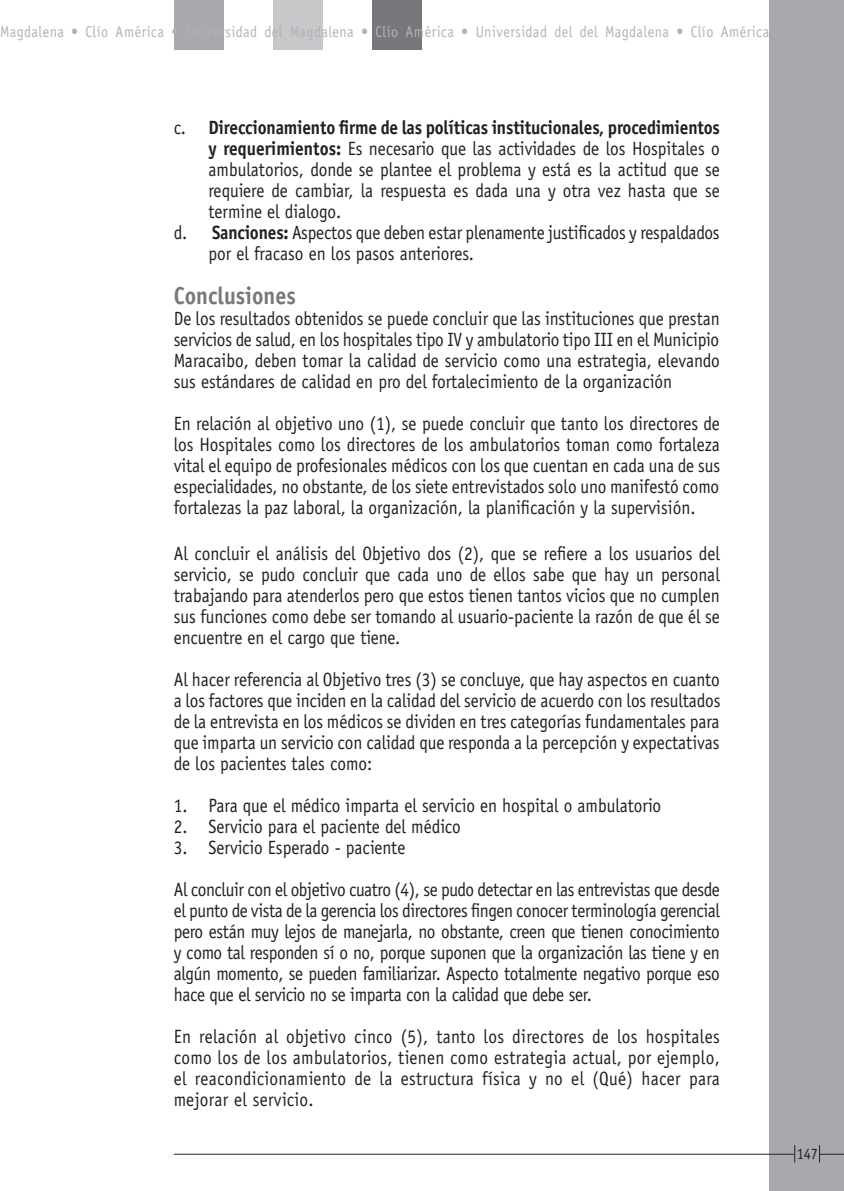
<style>
.page{position:relative;width:844px;height:1191px;background:#fff}
.page>*{position:absolute;margin:0;border:0;box-sizing:border-box;transform-origin:0 0}
.Sub_título{font:700 24.5px "Officina Sans";color:#76787b;scale:.9 1}
.C__de_texto{font:19.25px/21px "Officina Sans";color:#231f20;text-align:justify;scale:.9 1}
.Tab{font:19.25px/21px "Officina Sans";color:#231f20;text-align:justify;scale:.9 1}
.t1{font:15.75px "Officina Sans";letter-spacing:.035em;color:#b2b3b7;scale:.9 1}
.t2{font:15.75px "Officina Sans";color:#231f20;scale:.9 1}
.s1{font-weight:700}
</style>
<div class="page">
<div style="left:769px;top:0;width:74px;height:1191px;background:#a8a9ad"></div>
<hr style="left:174px;top:1153px;width:620px;height:1px;background:#231f20">
<div style="left:174px;top:0;width:49px;height:50px;background:#a8a9ad"></div>
<div style="left:372px;top:0;width:50px;height:50px;background:#76787b"></div>
<div style="left:273px;top:0;width:49px;height:50px;background:#c7c8ca"></div>
<svg style="left:794px;top:1145px;width:1px;height:17px"></svg>
<svg style="left:819px;top:1145px;width:24px;height:17px"></svg>
<p class="t1" style="left:0;top:22px;width:856px">Magdalena • Clío América • Universidad del Magdalena • Clío América • Universidad del del Magdalena • Clío América</p>
<p class="Tab" style="left:208px;top:117px;width:569px;text-indent:-35px">c. <span class="s1">Direccionamiento firme de las políticas institucionales, procedimientos y requerimientos:</span> Es necesario que las actividades de los Hospitales o ambulatorios, donde se plantee el problema y está es la actitud que se requiere de cambiar, la respuesta es dada una y otra vez hasta que se termine el dialogo.</p>
<p class="Tab" style="left:208px;top:222px;width:569px;text-indent:-35px">d. <span class="s1">Sanciones:</span> Aspectos que deben estar plenamente justificados y respaldados por el fracaso en los pasos anteriores.</p>
<p class="Sub_título" style="left:174px;top:280px;width:137px">Conclusiones</p>
<p class="C__de_texto" style="left:174px;top:308px;width:608px">De los resultados obtenidos se puede concluir que las instituciones que prestan servicios de salud, en los hospitales tipo IV y ambulatorio tipo III en el Municipio Maracaibo, deben tomar la calidad de servicio como una estrategia, elevando sus estándares de calidad en pro del fortalecimiento de la organización</p>
<p class="C__de_texto" style="left:174px;top:413px;width:608px">En relación al objetivo uno (1), se puede concluir que tanto los directores de los Hospitales como los directores de los ambulatorios toman como fortaleza vital el equipo de profesionales médicos con los que cuentan en cada una de sus especialidades, no obstante, de los siete entrevistados solo uno manifestó como fortalezas la paz laboral, la organización, la planificación y la supervisión.</p>
<p class="C__de_texto" style="left:174px;top:543px;width:608px">Al concluir el análisis del Objetivo dos (2), que se refiere a los usuarios del servicio, se pudo concluir que cada uno de ellos sabe que hay un personal trabajando para atenderlos pero que estos tienen tantos vicios que no cumplen sus funciones como debe ser tomando al usuario-paciente la razón de que él se encuentre en el cargo que tiene.</p>
<p class="C__de_texto" style="left:174px;top:669px;width:608px">Al hacer referencia al Objetivo tres (3) se concluye, que hay aspectos en cuanto a los factores que inciden en la calidad del servicio de acuerdo con los resultados de la entrevista en los médicos se dividen en tres categorías fundamentales para que imparta un servicio con calidad que responda a la percepción y expectativas de los pacientes tales como:</p>
<p class="Tab" style="left:174px;top:795px;width:543px">1. Para que el médico imparta el servicio en hospital o ambulatorio</p>
<p class="Tab" style="left:174px;top:816px;width:320px">2. Servicio para el paciente del médico</p>
<p class="Tab" style="left:174px;top:837px;width:259px">3. Servicio Esperado - paciente</p>
<p class="C__de_texto" style="left:174px;top:879px;width:608px">Al concluir con el objetivo cuatro (4), se pudo detectar en las entrevistas que desde el punto de vista de la gerencia los directores fingen conocer terminología gerencial pero están muy lejos de manejarla, no obstante, creen que tienen conocimiento y como tal responden sí o no, porque suponen que la organización las tiene y en algún momento, se pueden familiarizar. Aspecto totalmente negativo porque eso hace que el servicio no se imparta con la calidad que debe ser.</p>
<p class="C__de_texto" style="left:174px;top:1026px;width:608px">En relación al objetivo cinco (5), tanto los directores de los hospitales como los de los ambulatorios, tienen como estrategia actual, por ejemplo, el reacondicionamiento de la estructura física y no el (Qué) hacer para mejorar el servicio.</p>
<p class="t2" style="left:796px;top:1144px;width:25px">147</p>
</div>
